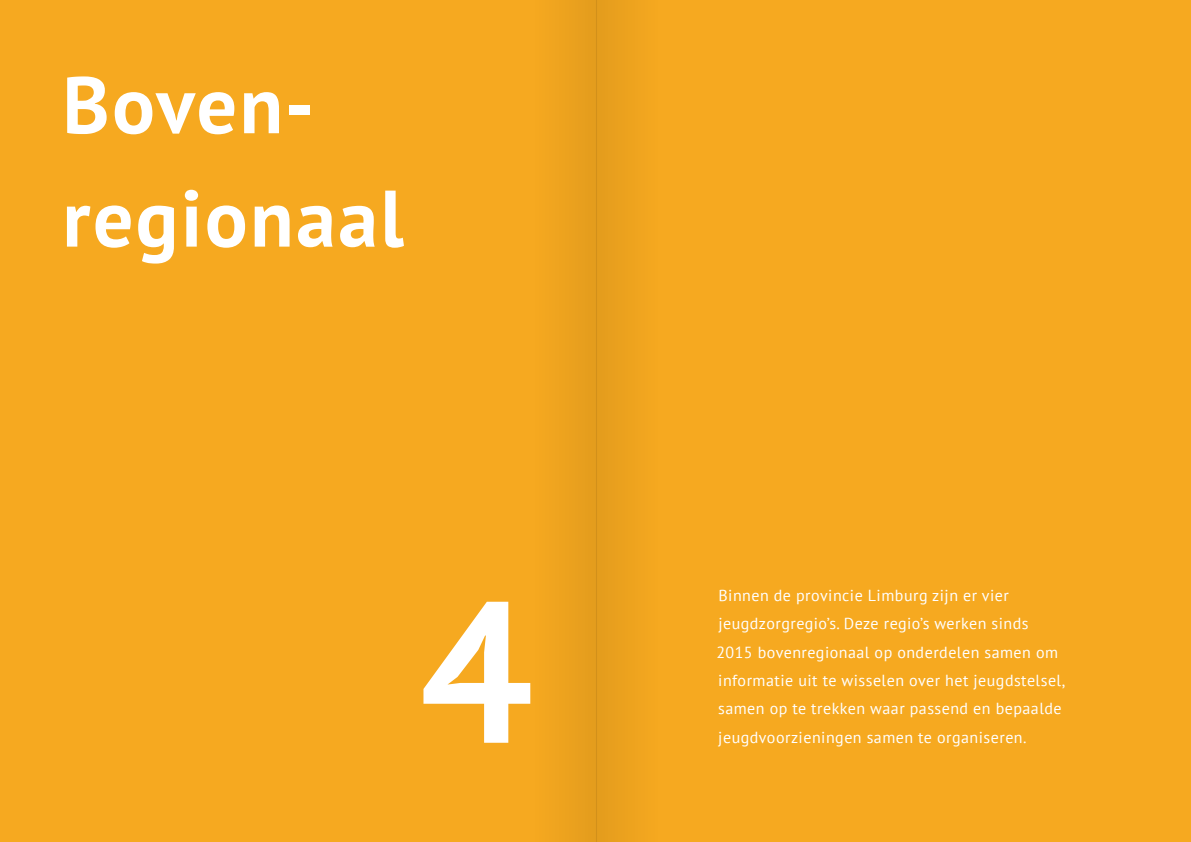
<style>
.page{position:relative;width:1191px;height:842px;background:#f6a920}
.page>*{position:absolute;margin:0;border:0;box-sizing:border-box;transform-origin:0 0}
.t1{font:700 200px "PT Sans";color:#fff}
.t2{font:700 80px/113.4px "PT Sans";letter-spacing:.03em;color:#fff}
.t3{font:16px/28.4px "PT Sans";letter-spacing:.03em;color:#fff}
</style>
<div class="page">
<div style="left:533px;top:0;width:63px;height:842px;background:#eda31e"></div>
<div style="left:596px;top:0;width:63px;height:842px;background:#eca21e"></div>
<h2 class="t2" style="left:62px;top:47px;width:343px">Boven&shy;regionaal</h2>
<h1 class="t1" style="left:420px;top:539px;width:115px">4</h1>
<p class="t3" style="left:716px;top:581px;width:350px">Binnen de provincie Limburg zijn er vier jeugdzorgregio’s. Deze regio’s werken sinds 2015 bovenregionaal op onderdelen samen om informatie uit te wisselen over het jeugdstelsel, samen op te trekken waar passend en bepaalde jeugdvoorzieningen samen te organiseren.</p>
</div>
